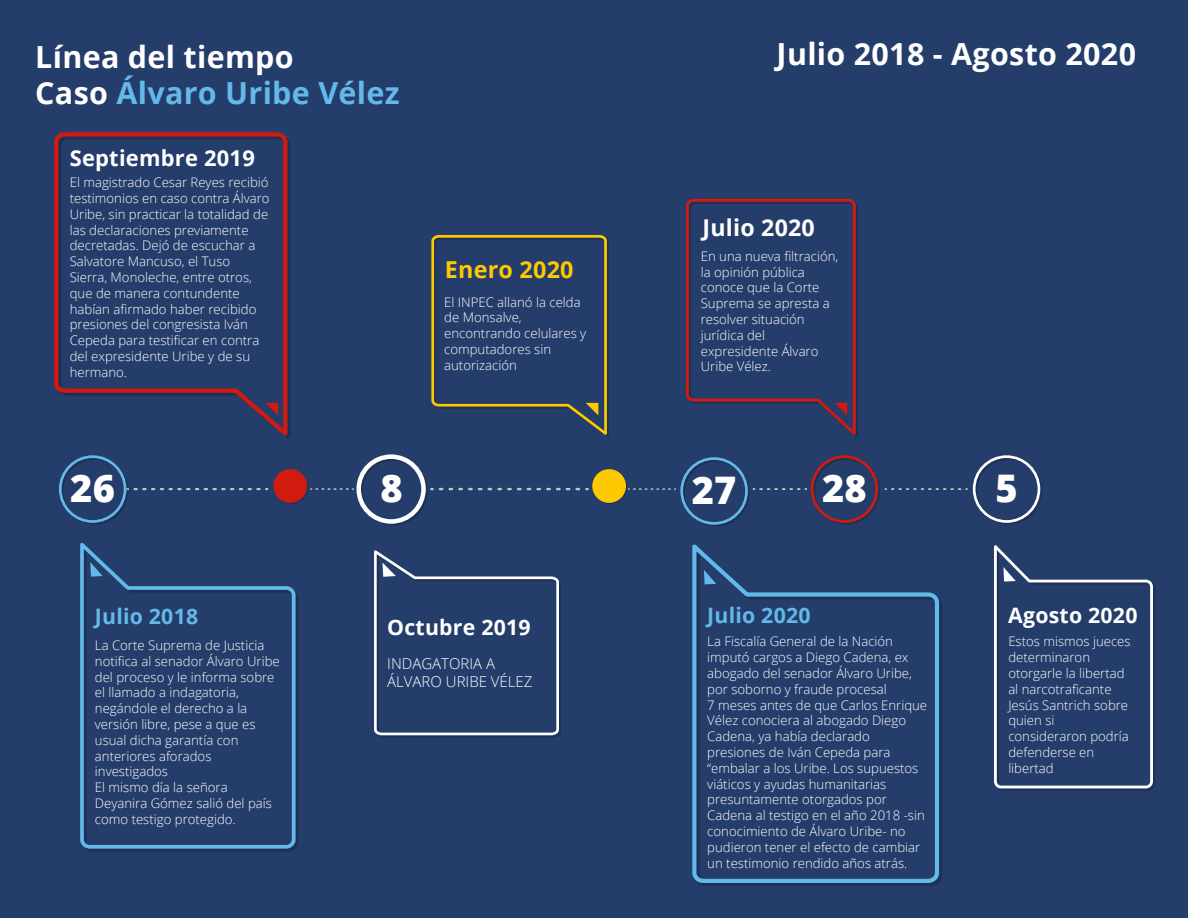
<style>
.page{position:relative;width:1188px;height:918px;background:#253d6b}
.page>*{position:absolute;margin:0;border:0;box-sizing:border-box;transform-origin:0 0}
.t1{font:800 37.95px "Open Sans";color:#fff}
.t2{font:700 30.45px/36.6px "Open Sans";letter-spacing:.01em;color:#fff}
.t3{font:700 23.4px "Open Sans";letter-spacing:.01em;color:#fec900}
.t4{font:700 23.1px "Open Sans";letter-spacing:.01em;color:#fff}
.t5{font:700 21.9px "Open Sans";letter-spacing:.01em;color:#fff}
.t6{font:700 21.3px "Open Sans";letter-spacing:.01em;color:#fff}
.t7{font:700 21.3px "Open Sans";letter-spacing:.01em;color:#63b9e9}
.t8{font:300 15px/18px "Open Sans";color:#fff}
.t9{font:300 13.2px/15.8px "Open Sans";color:#fff}
.s1{color:#63b9e9}
</style>
<div class="page">
<svg style="left:593px;top:470px;width:34px;height:34px"></svg>
<div style="left:592px;top:469px;width:34px;height:34px;background:#fec900;border-radius:50%"></div>
<svg style="left:135px;top:488px;width:132px;height:2px"></svg>
<svg style="left:311px;top:488px;width:43px;height:2px"></svg>
<svg style="left:440px;top:488px;width:148px;height:2px"></svg>
<svg style="left:629px;top:488px;width:47px;height:2px"></svg>
<svg style="left:760px;top:488px;width:46px;height:2px"></svg>
<svg style="left:892px;top:488px;width:75px;height:2px"></svg>
<div style="left:358px;top:456px;width:70px;height:70px;border:5px solid #000;border-radius:50%"></div>
<div style="left:356px;top:454px;width:70px;height:70px;border:5px solid #fff;border-radius:50%"></div>
<div style="left:61px;top:457px;width:67px;height:68px;border:3px solid #000;border-radius:50%"></div>
<div style="left:59px;top:455px;width:67px;height:68px;border:3px solid #63b9e9;border-radius:50%"></div>
<div style="left:682px;top:459px;width:68px;height:68px;border:3px solid #000;border-radius:50%"></div>
<div style="left:680px;top:457px;width:68px;height:68px;border:3px solid #63b9e9;border-radius:50%"></div>
<div style="left:813px;top:457px;width:67px;height:68px;border:3px solid #000;border-radius:50%"></div>
<div style="left:811px;top:455px;width:67px;height:68px;border:3px solid #d21b10;border-radius:50%"></div>
<div style="left:975px;top:457px;width:67px;height:68px;border:3px solid #000;border-radius:50%"></div>
<div style="left:973px;top:455px;width:67px;height:68px;border:3px solid #fff;border-radius:50%"></div>
<svg style="left:80px;top:543px;width:217px;height:308px"></svg>
<svg style="left:90px;top:562px;width:13px;height:15px"></svg>
<svg style="left:692px;top:544px;width:249px;height:341px"></svg>
<svg style="left:704px;top:570px;width:12px;height:14px"></svg>
<svg style="left:994px;top:545px;width:161px;height:246px"></svg>
<svg style="left:54px;top:132px;width:236px;height:306px"></svg>
<svg style="left:266px;top:403px;width:12px;height:12px"></svg>
<svg style="left:431px;top:235px;width:178px;height:202px"></svg>
<svg style="left:686px;top:198px;width:172px;height:239px"></svg>
<svg style="left:374px;top:550px;width:187px;height:187px"></svg>
<svg style="left:274px;top:470px;width:34px;height:34px"></svg>
<div style="left:273px;top:469px;width:34px;height:34px;background:#d21b10;border-radius:50%"></div>
<h2 class="t2" style="left:35px;top:38px;width:366px">Línea del tiempo<br>Caso <span class="s1">Álvaro Uribe Vélez</span></h2>
<h3 class="t5" style="left:70px;top:142px;width:187px">Septiembre 2019</h3>
<p class="t9" style="left:70px;top:174px;width:201px">El magistrado Cesar Reyes recibió testimonios en caso contra Álvaro<br>Uribe, sin practicar la totalidad de las declaraciones previamente decretadas. Dejó de escuchar a<br>Salvatore Mancuso, el Tuso<br>Sierra, Monoleche, entre otros, que de manera contundente habían afirmado haber recibido presiones del congresista Iván<br>Cepeda para testificar en contra del expresidente Uribe y de su hermano.</p>
<h3 class="t3" style="left:445px;top:253px;width:130px">Enero 2020</h3>
<p class="t9" style="left:444px;top:294px;width:144px">El INPEC allanó la celda de Monsalve, encontrando celulares y computadores sin autorización</p>
<h2 class="t2" style="left:777px;top:35px;width:361px">Julio 2018 - Agosto 2020</h2>
<h3 class="t4" style="left:703px;top:211px;width:114px">Julio 2020</h3>
<p class="t9" style="left:701px;top:248px;width:139px">En una nueva filtración, la opinión pública conoce que la Corte<br>Suprema se apresta a resolver situación jurídica del expresidente Álvaro<br>Uribe Vélez.</p>
<h1 class="t1" style="left:70px;top:459px;width:46px">26</h1>
<h1 class="t1" style="left:381px;top:459px;width:24px">8</h1>
<h1 class="t1" style="left:692px;top:461px;width:46px">27</h1>
<h1 class="t1" style="left:822px;top:459px;width:46px">28</h1>
<h1 class="t1" style="left:995px;top:459px;width:24px">5</h1>
<h3 class="t7" style="left:95px;top:602px;width:105px">Julio 2018</h3>
<p class="t9" style="left:95px;top:637px;width:186px">La Corte Suprema de Justicia notifica al senador Álvaro Uribe del proceso y le informa sobre el llamado a indagatoria, negándole el derecho a la versión libre, pese a que es usual dicha garantía con anteriores aforados investigados<br>El mismo día la señora<br>Deyanira Gómez salió del país como testigo protegido.</p>
<h3 class="t6" style="left:387px;top:612px;width:145px">Octubre 2019</h3>
<p class="t8" style="left:387px;top:654px;width:147px">INDAGATORIA A<br>ÁLVARO URIBE VÉLEZ</p>
<h3 class="t7" style="left:707px;top:600px;width:105px">Julio 2020</h3>
<p class="t9" style="left:707px;top:633px;width:221px">La Fiscalía General de la Nación imputó cargos a Diego Cadena, ex abogado del senador Álvaro Uribe, por soborno y fraude procesal<br>7 meses antes de que Carlos Enrique<br>Vélez conociera al abogado Diego<br>Cadena, ya había declarado presiones de Iván Cepeda para “embalar a los Uribe. Los supuestos viáticos y ayudas humanitarias presuntamente otorgados por<br>Cadena al testigo en el año 2018 -sin conocimiento de Álvaro Uribe- no pudieron tener el efecto de cambiar un testimonio rendido años atrás.</p>
<h3 class="t6" style="left:1008px;top:600px;width:131px">Agosto 2020</h3>
<p class="t9" style="left:1008px;top:633px;width:124px">Estos mismos jueces determinaron otorgarle la libertad al narcotraficante<br>Jesús Santrich sobre quien si consideraron podría defenderse en libertad</p>
</div>
